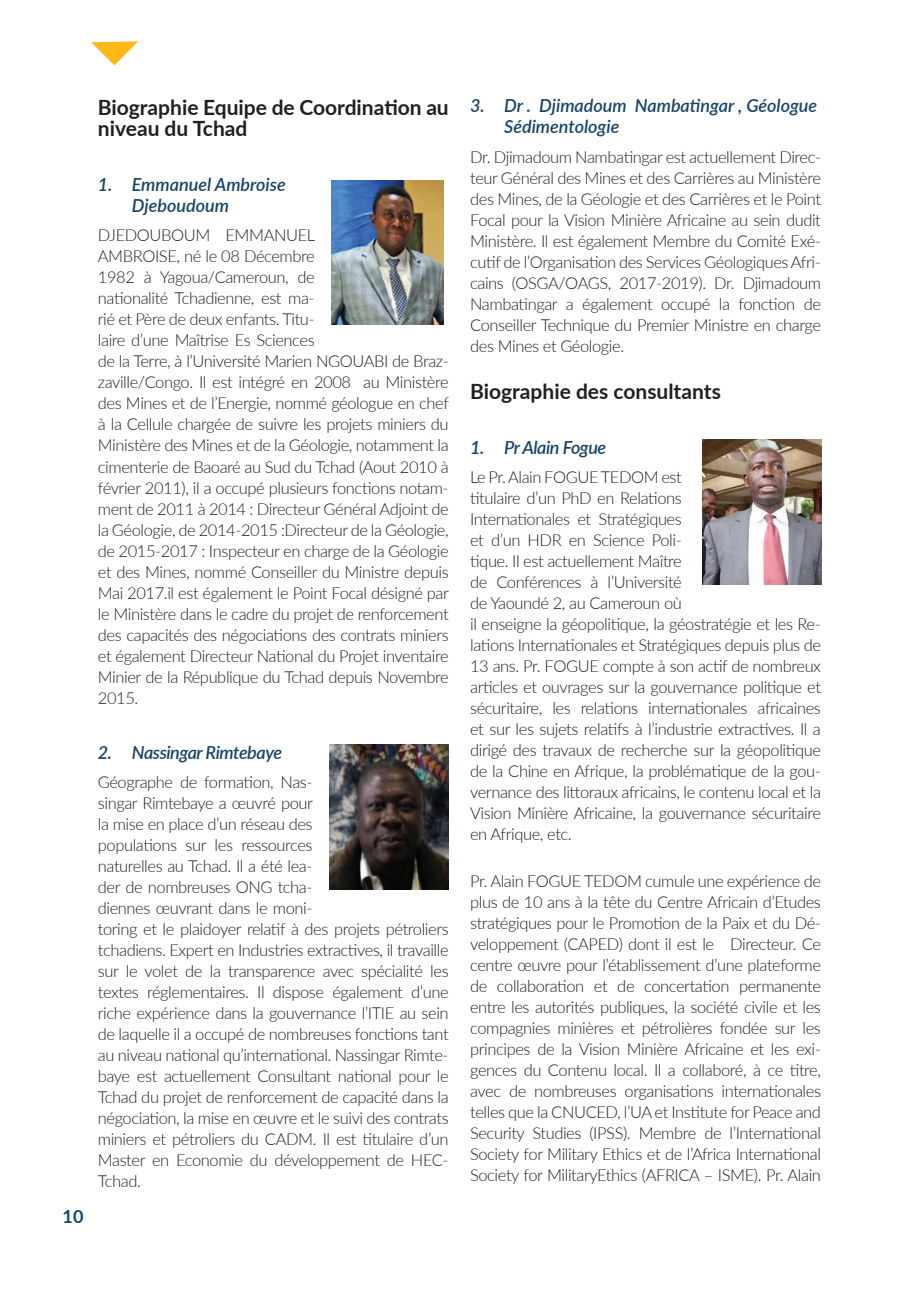
<style>
.page{position:relative;width:919px;height:1289px;background:#fff}
.page>*{position:absolute;margin:0;border:0;box-sizing:border-box;transform-origin:0 0}
.t1{font:700 21px/21px "Lato";color:#231f20}
.t2{font:italic 600 18px/21px "Lato";color:#184468}
.t3{font:italic 600 18px "Lato";letter-spacing:-.025em;color:#184468}
.t4{font:700 18px "Lato";color:#184468}
.t5{font:300 16.5px/21px "Lato";letter-spacing:-.025em;color:#231f20}
</style>
<div class="page">
<svg style="left:91px;top:41px;width:47px;height:24px"></svg>
<img style="left:330px;top:744px;width:119px;height:145px">
<img style="left:702px;top:440px;width:119px;height:144px">
<img style="left:332px;top:180px;width:111px;height:145px">
<p class="t1" style="left:98px;top:96px;width:352px">Biographie Equipe de Coordination au niveau du Tchad</p>
<p class="t2" style="left:132px;top:173px;width:155px;text-indent:-34px">1. Emmanuel Ambroise<br>Djeboudoum</p>
<p class="t5" style="left:98px;top:224px;width:352px">DJEDOUBOUM EMMANUEL<br>AMBROISE, né le 08 Décembre<br>1982 à Yagoua/Cameroun, de<br>nationalité Tchadienne, est ma-<br>rié et Père de deux enfants. Titu-<br>laire d’une Maîtrise Es Sciences<br>de la Terre, à l’Université Marien NGOUABI de Braz&shy;zaville/Congo. Il est intégré en 2008 au Ministère des Mines et de l’Energie, nommé géologue en chef à la Cellule chargée de suivre les projets miniers du Ministère des Mines et de la Géologie, notamment la cimenterie de Baoaré au Sud du Tchad (Aout 2010 à février 2011), il a occupé plusieurs fonctions notam&shy;ment de 2011 à 2014 : Directeur Général Adjoint de la Géologie, de 2014-2015 :Directeur de la Géologie, de 2015-2017 : Inspecteur en charge de la Géologie et des Mines, nommé Conseiller du Ministre depuis Mai 2017.il est également le Point Focal désigné par le Ministère dans le cadre du projet de renforcement des capacités des négociations des contrats miniers et également Directeur National du Projet inventaire Minier de la République du Tchad depuis Novembre 2015.</p>
<p class="t4" style="left:63px;top:1202px;width:22px">10</p>
<p class="t3" style="left:98px;top:739px;width:186px">2. Nassingar Rimtebaye</p>
<p class="t5" style="left:98px;top:771px;width:352px">Géographe de formation, Nas-<br>singar Rimtebaye a œuvré pour<br>la mise en place d’un réseau des<br>populations sur les ressources<br>naturelles au Tchad. Il a été lea-<br>der de nombreuses ONG tcha-<br>diennes œuvrant dans le moni-<br>toring et le plaidoyer relatif à des projets pétroliers tchadiens. Expert en Industries extractives, il travaille sur le volet de la transparence avec spécialité les textes réglementaires. Il dispose également d’une riche expérience dans la gouvernance l’ITIE au sein de laquelle il a occupé de nombreuses fonctions tant au niveau national qu’international. Nassingar Rimte&shy;baye est actuellement Consultant national pour le Tchad du projet de renforcement de capacité dans la négociation, la mise en œuvre et le suivi des contrats miniers et pétroliers du CADM. Il est titulaire d’un Master en Economie du développement de HEC-Tchad.</p>
<p class="t2" style="left:504px;top:94px;width:314px;text-indent:-34px">3. Dr . Djimadoum Nambatingar , Géologue<br>Sédimentologie</p>
<p class="t5" style="left:470px;top:146px;width:352px;text-align:justify">Dr. Djimadoum Nambatingar est actuellement Direc&shy;teur Général des Mines et des Carrières au Ministère des Mines, de la Géologie et des Carrières et le Point Focal pour la Vision Minière Africaine au sein dudit Ministère. Il est également Membre du Comité Exé&shy;cutif de l’Organisation des Services Géologiques Afri&shy;cains (OSGA/OAGS, 2017-2019). Dr. Djimadoum Nambatingar a également occupé la fonction de Conseiller Technique du Premier Ministre en charge des Mines et Géologie.</p>
<p class="t1" style="left:470px;top:379px;width:252px">Biographie des consultants</p>
<p class="t3" style="left:470px;top:434px;width:138px">1. Pr Alain Fogue</p>
<p class="t5" style="left:470px;top:466px;width:352px">Le Pr. Alain FOGUE TEDOM est<br>titulaire d’un PhD en Relations<br>Internationales et Stratégiques<br>et d’un HDR en Science Poli-<br>tique. Il est actuellement Maître<br>de Conférences à l’Université<br>de Yaoundé 2, au Cameroun où<br>il enseigne la géopolitique, la géostratégie et les Re&shy;lations Internationales et Stratégiques depuis plus de 13 ans. Pr. FOGUE compte à son actif de nombreux articles et ouvrages sur la gouvernance politique et sécuritaire, les relations internationales africaines et sur les sujets relatifs à l’industrie extractives. Il a dirigé des travaux de recherche sur la géopolitique de la Chine en Afrique, la problématique de la gou&shy;vernance des littoraux africains, le contenu local et la Vision Minière Africaine, la gouvernance sécuritaire en Afrique, etc.</p>
<p class="t5" style="left:470px;top:869px;width:352px;text-align:justify">Pr. Alain FOGUE TEDOM cumule une expérience de plus de 10 ans à la tête du Centre Africain d’Etudes stratégiques pour le Promotion de la Paix et du Dé&shy;veloppement (CAPED) dont il est le Directeur. Ce centre œuvre pour l’établissement d’une plateforme de collaboration et de concertation permanente entre les autorités publiques, la société civile et les compagnies minières et pétrolières fondée sur les principes de la Vision Minière Africaine et les exi&shy;gences du Contenu local. Il a collaboré, à ce titre, avec de nombreuses organisations internationales telles que la CNUCED, l’UA et Institute for Peace and Security Studies (IPSS). Membre de l’International Society for Military Ethics et de l’Africa International Society for MilitaryEthics (AFRICA – ISME). Pr. Alain</p>
</div>
